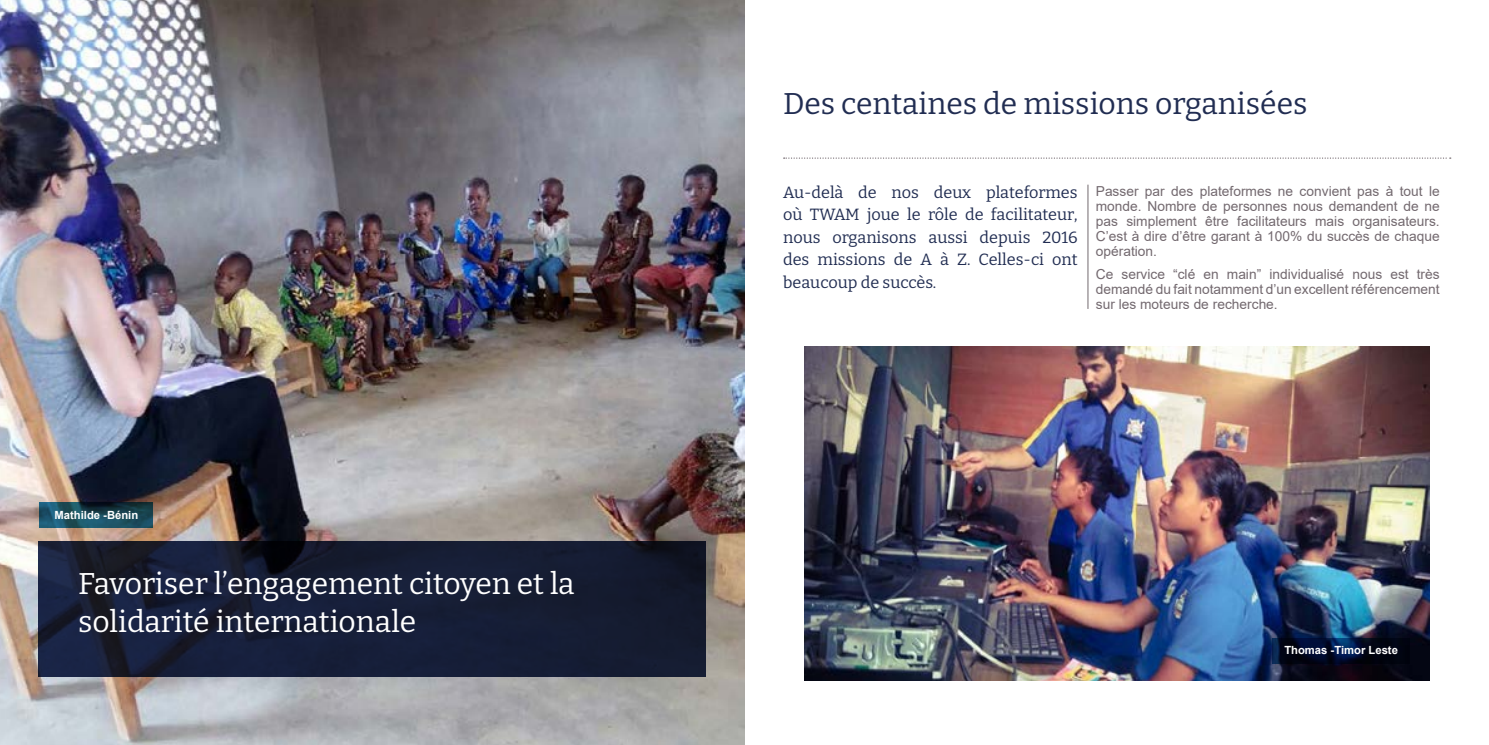
<style>
.page{position:relative;width:1489px;height:745px;background:#fff}
.page>*{position:absolute;margin:0;border:0;box-sizing:border-box;transform-origin:0 0}
.t1{font:30px/37.5px "Bitter";color:#fff}
.t2{font:30px "Bitter";color:#212d52}
.t3{font:16.25px/22.5px "Bitter";color:#212d52;text-align:justify}
.t4{font:13.75px/15px "Arial";color:#73696f;text-align:justify}
.t5{font:700 11.25px "Arial";color:#fff}
</style>
<div class="page">
<img style="left:0;top:0;width:744px;height:744px">
<img style="left:804px;top:346px;width:625px;height:333px">
<hr style="left:1087px;top:184px;width:1px;height:125px;background:#73696f">
<svg style="left:783px;top:157px;width:667px;height:2px"></svg>
<svg style="left:39px;top:541px;width:667px;height:135px;background:#161d34"></svg>
<svg style="left:39px;top:501px;width:113px;height:26px;background:#1c4959"></svg>
<svg style="left:1272px;top:637px;width:138px;height:26px;background:#010d28"></svg>
<p class="t5" style="left:54px;top:507px;width:85px">Mathilde -Bénin</p>
<h1 class="t1" style="left:78px;top:564px;width:498px">Favoriser l’engagement citoyen et la solidarité internationale</h1>
<h1 class="t2" style="left:783px;top:84px;width:526px">Des centaines de missions organisées</h1>
<p class="t3" style="left:783px;top:180px;width:296px">Au-delà de nos deux plateformes où TWAM joue le rôle de facilitateur, nous organisons aussi depuis 2016 des missions de A à Z. Celles-ci ont beaucoup de succès.</p>
<p class="t4" style="left:1095px;top:184px;width:345px">Passer par des plateformes ne convient pas à tout le monde. Nombre de personnes nous demandent de ne pas simplement être facilitateurs mais organisateurs.<br>C’est à dire d’être garant à 100% du succès de chaque opération.</p>
<p class="t4" style="left:1095px;top:266px;width:345px">Ce service “clé en main” individualisé nous est très demandé du fait notamment d’un excellent référencement sur les moteurs de recherche.</p>
<p class="t5" style="left:1284px;top:642px;width:115px">Thomas -Timor Leste</p>
</div>
